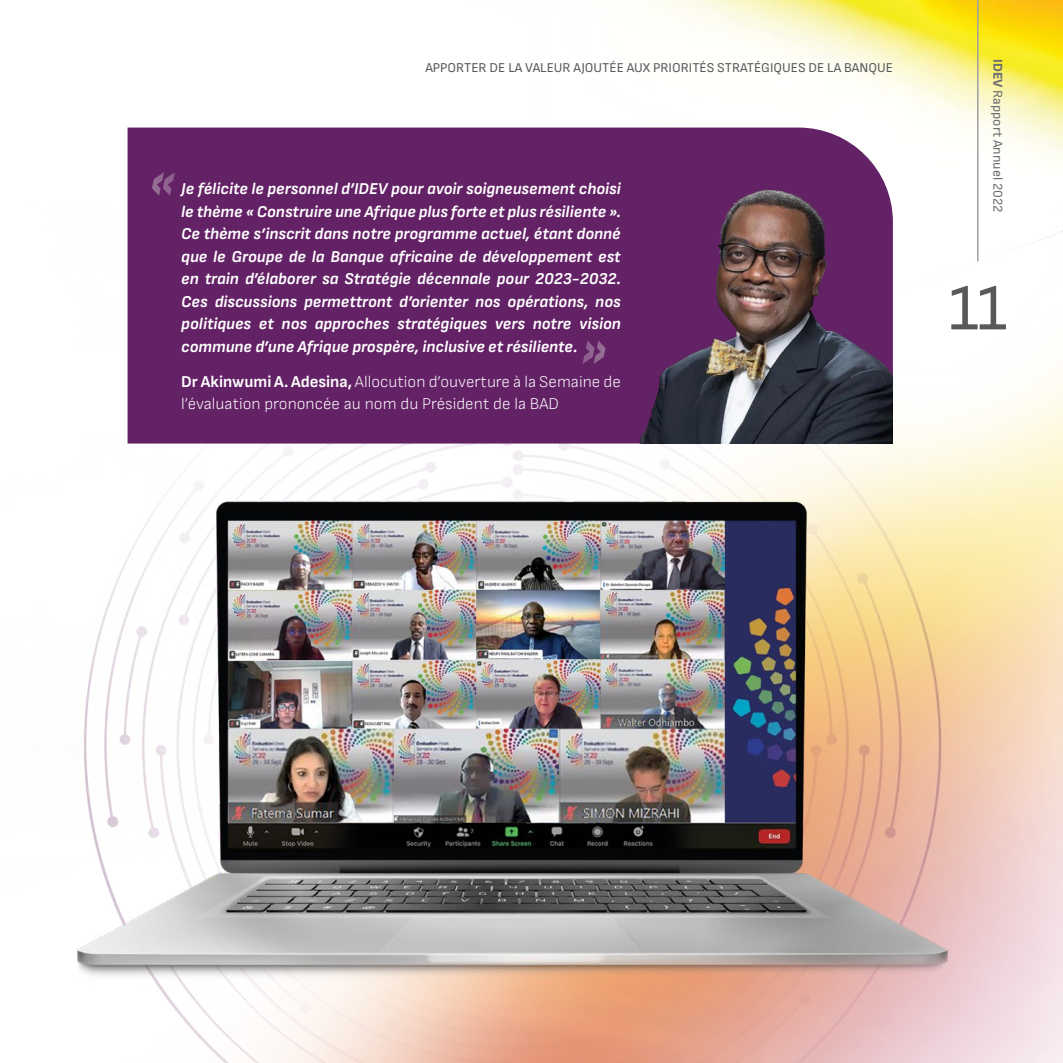
<style>
.page{position:relative;width:1063px;height:1063px;background:#fff}
.page>*{position:absolute;margin:0;border:0;box-sizing:border-box;transform-origin:0 0}
.t1{font:66px "Sofia Sans";color:#58595b}
.t2{font:italic 900 54px "Helvetica Neue LT Std";color:#9f7d9f}
.t3{font:italic 700 16.5px/22.5px "Sofia Sans";color:#fff;text-align:justify}
.t4{font:300 16.5px/22.5px "Sofia Sans";color:#fff}
.t5{font:13.5px "Sofia Sans";color:#58595b}
.t6{font:13.5px "Sofia Sans";color:#6d6e71}
.s1{font-weight:700}
.s2{font-weight:800}
</style>
<div class="page">
<img style="left:457px;top:0;width:606px;height:162px">
<hr style="left:977px;top:0;width:2px;height:261px;background:#9d9fa2">
<img style="left:77px;top:204px;width:986px;height:859px">
<div style="left:128px;top:128px;width:765px;height:316px;background:#642266"></div>
<img style="left:570px;top:178px;width:323px;height:266px">
<p class="t5" style="left:425px;top:59px;width:469px">APPORTER DE LA VALEUR AJOUTÉE AUX PRIORITÉS STRATÉGIQUES DE LA BANQUE</p>
<h2 class="t2" style="left:152px;top:146px;width:25px">«</h2>
<p class="t3" style="left:181px;top:177px;width:441px">Je félicite le personnel d’IDEV pour avoir soigneusement choisi le thème « Construire une Afrique plus forte et plus résiliente ».<br>Ce thème s’inscrit dans notre programme actuel, étant donné que le Groupe de la Banque africaine de développement est en train d’élaborer sa Stratégie décennale pour 2023-2032.<br>Ces discussions permettront d’orienter nos opérations, nos politiques et nos approches stratégiques vers notre vision commune d’une Afrique prospère, inclusive et résiliente.</p>
<p class="t4" style="left:181px;top:370px;width:441px"><span class="s1">Dr Akinwumi A. Adesina,</span> Allocution d’ouverture à la Semaine de l’évaluation prononcée au nom du Président de la BAD</p>
<h2 class="t2" style="left:606px;top:390px;width:25px;rotate:-180deg">«</h2>
<p class="t6" style="left:1006px;top:59px;width:155px;rotate:90deg"><span class="s2">IDEV</span> Rapport Annuel 2022</p>
<h1 class="t1" style="left:949px;top:270px;width:60px">11</h1>
</div>
